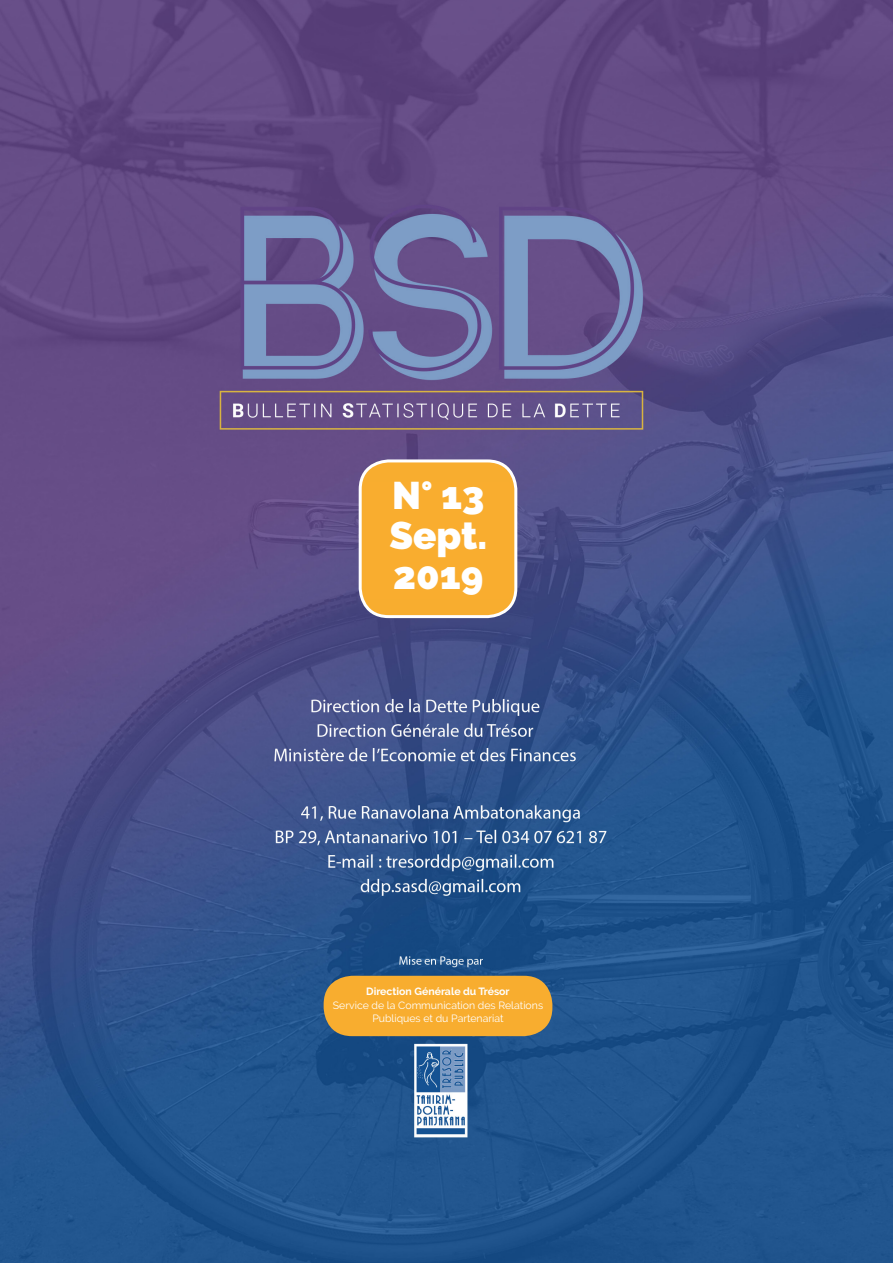
<style>
.page{position:relative;width:893px;height:1263px;background:#fff}
.page>*{position:absolute;margin:0;border:0;box-sizing:border-box;transform-origin:0 0}
.t1{font:900 45px "Raleway";color:#fff}
.t2{font:900 38.4px/40.2px "Raleway";color:#fff;text-align:justify}
.t3{font:900 30px "Raleway";color:#fff}
.t4{font:10.5px/13.5px "Raleway";color:#fff;text-align:center}
.s1{font-weight:700}
</style>
<div class="page">
<img style="left:0;top:0;width:893px;height:1263px">
<div style="left:360px;top:461px;width:156px;height:156px;background:#f8ad2f;border-radius:28px"></div>
<div style="left:359px;top:459px;width:158px;height:159px;border:3px solid #fff;border-radius:28px"></div>
<div style="left:324px;top:976px;width:228px;height:60px;background:#f8ad2f;border-radius:28px"></div>
<p class="t2" style="left:390px;top:475px;width:99px">N° 13<br>Sept.<br>2019</p>
<p class="t1" style="left:382px;top:484px;width:111px">N° 12</p>
<p class="t3" style="left:366px;top:543px;width:141px">Juin.2019</p>
<p class="t4" style="left:333px;top:985px;width:212px"><span class="s1">Direction Générale du Trésor<br></span>Service de la Communication des Relations<br>Publiques et du Partenariat</p>
</div>
